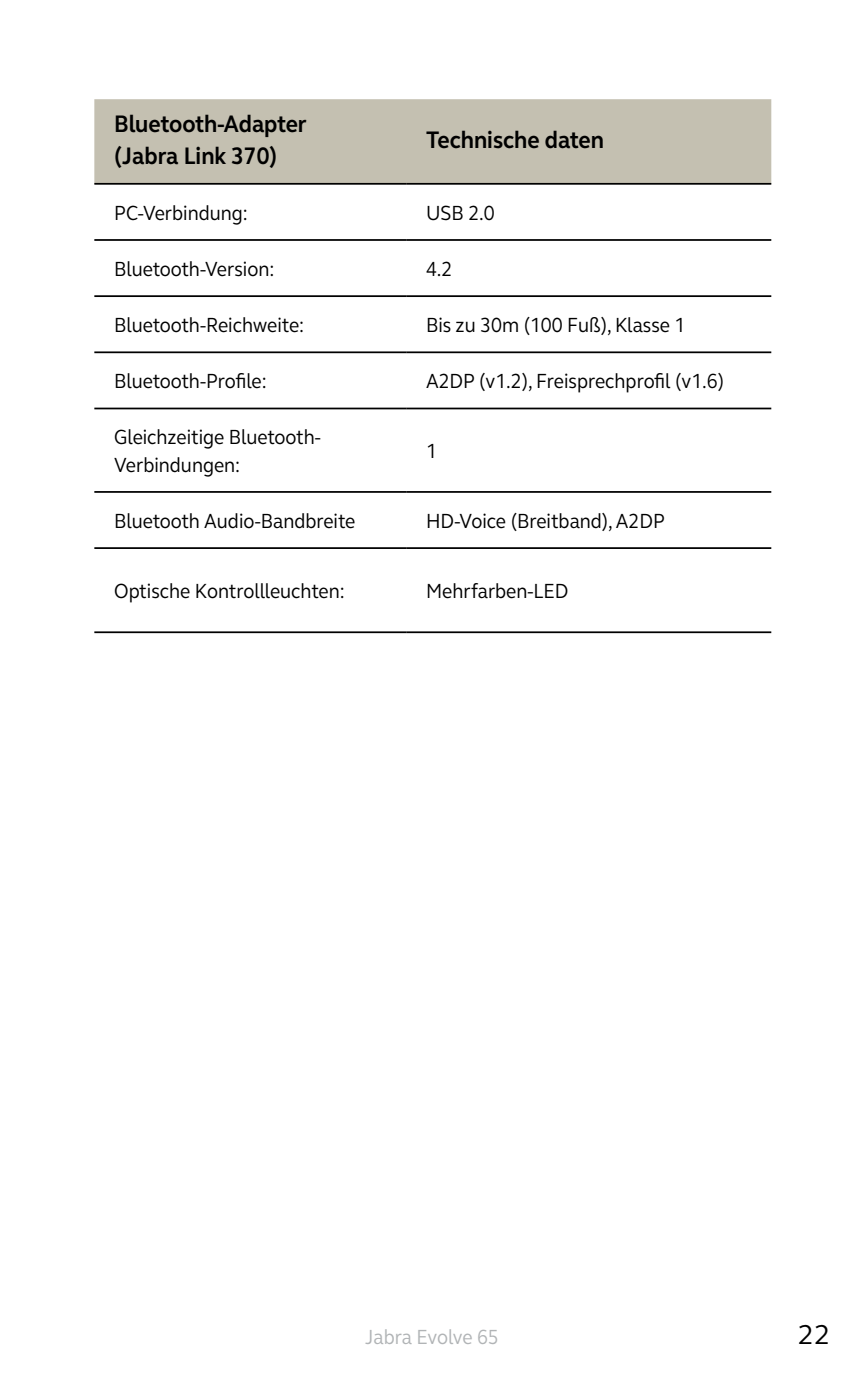
<style>
.page{position:relative;width:864px;height:1389px;background:#fff}
.page>*{position:absolute;margin:0;border:0;box-sizing:border-box;transform-origin:0 0}
.t1{font:28px "GN Elliot";color:#000}
.t2{font:700 24.5px/31.5px "GN Elliot";color:#000;scale:.9 1}
.t3{font:21px/28px "GN Elliot";color:#000;scale:.9 1}
.t4{font:21px "GN Elliot";letter-spacing:-.005em;color:#b1b4b6;scale:.9 1}
</style>
<div class="page">
<div style="left:94px;top:99px;width:677px;height:84px;background:#c4c0b1"></div>
<svg style="left:94px;top:353px;width:677px;height:57px"></svg>
<hr style="left:94px;top:183px;width:312px;height:2px;background:#000">
<hr style="left:406px;top:183px;width:365px;height:2px;background:#000">
<hr style="left:94px;top:239px;width:312px;height:2px;background:#000">
<hr style="left:406px;top:239px;width:365px;height:2px;background:#000">
<hr style="left:94px;top:295px;width:312px;height:2px;background:#000">
<hr style="left:406px;top:295px;width:365px;height:2px;background:#000">
<hr style="left:94px;top:351px;width:312px;height:2px;background:#000">
<hr style="left:406px;top:351px;width:365px;height:2px;background:#000">
<hr style="left:94px;top:408px;width:312px;height:1px;background:#000">
<hr style="left:406px;top:408px;width:365px;height:1px;background:#000">
<hr style="left:94px;top:491px;width:312px;height:2px;background:#000">
<hr style="left:406px;top:491px;width:365px;height:2px;background:#000">
<hr style="left:94px;top:547px;width:312px;height:2px;background:#000">
<hr style="left:94px;top:631px;width:312px;height:2px;background:#000">
<hr style="left:406px;top:547px;width:365px;height:2px;background:#000">
<hr style="left:406px;top:631px;width:365px;height:2px;background:#000">
<p class="t2" style="left:114px;top:108px;width:215px">Bluetooth-Adapter (Jabra Link 370)</p>
<p class="t2" style="left:426px;top:124px;width:199px">Technische daten</p>
<p class="t3" style="left:114px;top:198px;width:150px">PC-Verbindung:</p>
<p class="t3" style="left:426px;top:198px;width:78px">USB 2.0</p>
<p class="t3" style="left:114px;top:254px;width:179px">Bluetooth-Version:</p>
<p class="t3" style="left:426px;top:254px;width:31px">4.2</p>
<p class="t3" style="left:114px;top:310px;width:212px">Bluetooth-Reichweite:</p>
<p class="t3" style="left:426px;top:310px;width:289px">Bis zu 30m (100 Fuß), Klasse 1</p>
<p class="t3" style="left:114px;top:367px;width:171px">Bluetooth-Profile:</p>
<p class="t3" style="left:426px;top:367px;width:332px">A2DP (v1.2), Freisprechprofil (v1.6)</p>
<p class="t3" style="left:114px;top:422px;width:231px">Gleichzeitige Bluetooth-<br>Verbindungen:</p>
<p class="t3" style="left:426px;top:436px;width:14px">1</p>
<p class="t3" style="left:114px;top:506px;width:269px">Bluetooth Audio-Bandbreite</p>
<p class="t3" style="left:426px;top:506px;width:267px">HD-Voice (Breitband), A2DP</p>
<p class="t3" style="left:114px;top:576px;width:257px">Optische Kontrollleuchten:</p>
<p class="t3" style="left:426px;top:576px;width:160px">Mehrfarben-LED</p>
<p class="t4" style="left:365px;top:1323px;width:150px">Jabra Evolve 65</p>
<h1 class="t1" style="left:797px;top:1316px;width:34px">22</h1>
</div>
